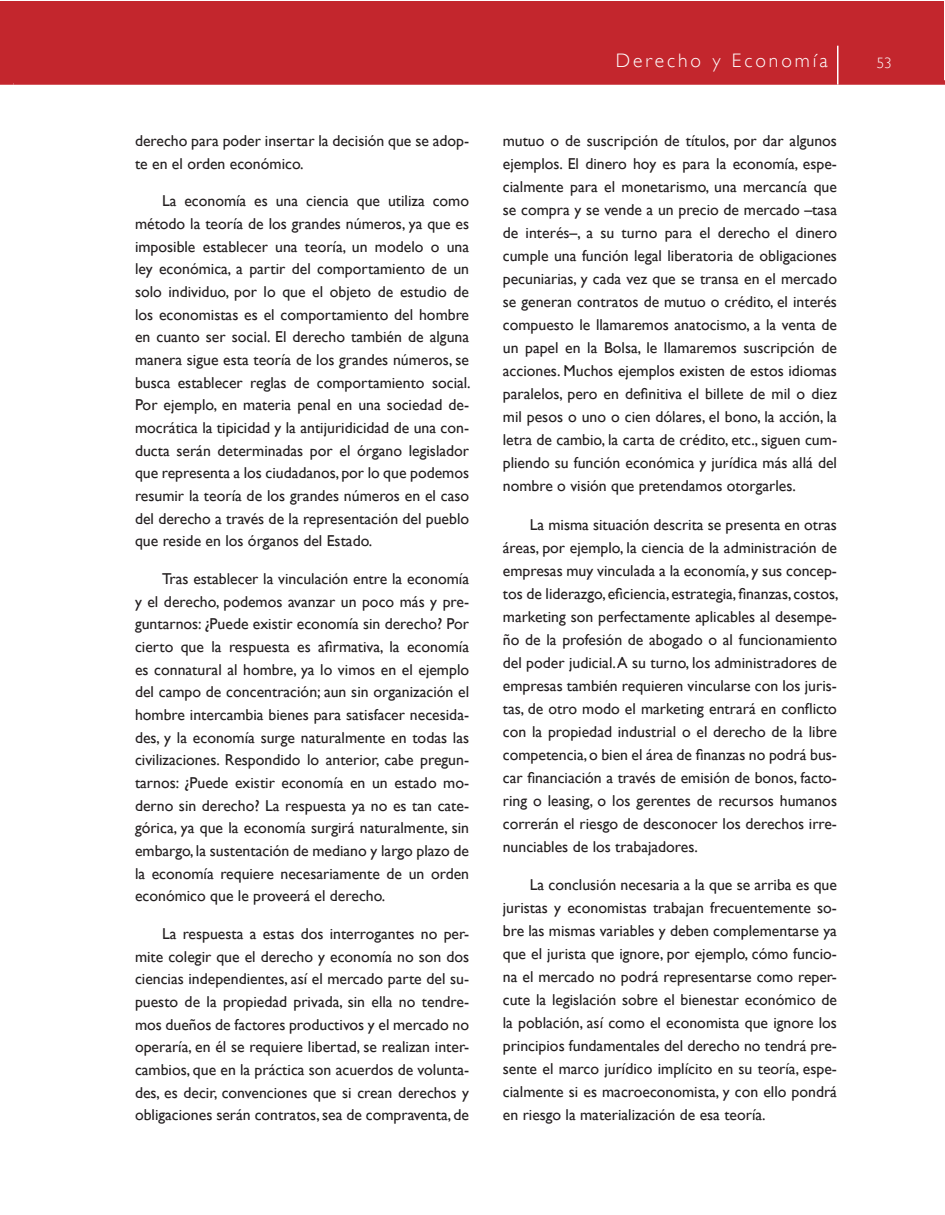
<style>
.page{position:relative;width:945px;height:1215px;background:#fff}
.page>*{position:absolute;margin:0;border:0;box-sizing:border-box;transform-origin:0 0}
.t1{font:300 19.5px "Gill Sans";letter-spacing:.15em;color:#fff}
.t2{font:15.75px/23.1px "Gill Sans";color:#231f20;text-align:justify}
.t3{font:300 15px "Gill Sans";color:#fff}
</style>
<div class="page">
<div style="left:0;top:1px;width:14px;height:81px;background:#c3262d"></div>
<div style="left:0;top:80px;width:14px;height:5px;background:#c3262d"></div>
<div style="left:14px;top:1px;width:930px;height:81px;background:#c3262d"></div>
<div style="left:14px;top:80px;width:931px;height:5px;background:#c3262d"></div>
<hr style="left:837px;top:46px;width:1px;height:39px;background:#fff">
<p class="t2" style="left:135px;top:129px;width:336px;line-height:22.6px">derecho para poder insertar la decisión que se adop&shy;te en el orden económico.</p>
<p class="t2" style="left:135px;top:190px;width:337px;line-height:22.6px;text-indent:27px">La economía es una ciencia que utiliza como método la teoría de los grandes números, ya que es imposible establecer una teoría, un modelo o una ley económica, a partir del comportamiento de un solo individuo, por lo que el objeto de estudio de los economistas es el comportamiento del hombre en cuanto ser social. El derecho también de alguna manera sigue esta teoría de los grandes números, se busca establecer reglas de comportamiento social.<br>Por ejemplo, en materia penal en una sociedad de&shy;mocrática la tipicidad y la antijuridicidad de una con&shy;ducta serán determinadas por el órgano legislador que representa a los ciudadanos, por lo que podemos resumir la teoría de los grandes números en el caso del derecho a través de la representación del pueblo que reside en los órganos del Estado.</p>
<p class="t2" style="left:135px;top:567px;width:336px;line-height:22.6px;text-indent:27px">Tras establecer la vinculación entre la economía y el derecho, podemos avanzar un poco más y pre&shy;guntarnos: ¿Puede existir economía sin derecho? Por cierto que la respuesta es afirmativa, la economía es connatural al hombre, ya lo vimos en el ejemplo del campo de concentración; aun sin organización el hombre intercambia bienes para satisfacer necesida&shy;des, y la economía surge naturalmente en todas las civilizaciones. Respondido lo anterior, cabe pregun&shy;tarnos: ¿Puede existir economía en un estado mo&shy;derno sin derecho? La respuesta ya no es tan cate&shy;górica, ya que la economía surgirá naturalmente, sin embargo, la sustentación de mediano y largo plazo de la economía requiere necesariamente de un orden económico que le proveerá el derecho.</p>
<p class="t2" style="left:135px;top:922px;width:336px;line-height:22.6px;text-indent:27px">La respuesta a estas dos interrogantes no per&shy;mite colegir que el derecho y economía no son dos ciencias independientes, así el mercado parte del su&shy;puesto de la propiedad privada, sin ella no tendre&shy;mos dueños de factores productivos y el mercado no operaría, en él se requiere libertad, se realizan inter&shy;cambios, que en la práctica son acuerdos de volunta&shy;des, es decir, convenciones que si crean derechos y obligaciones serán contratos, sea de compraventa, de</p>
<p class="t1" style="left:616px;top:50px;width:213px">Derecho y Economía</p>
<p class="t3" style="left:877px;top:55px;width:16px">53</p>
<p class="t2" style="left:503px;top:129px;width:336px">mutuo o de suscripción de títulos, por dar algunos ejemplos. El dinero hoy es para la economía, espe&shy;cialmente para el monetarismo, una mercancía que se compra y se vende a un precio de mercado –tasa de interés–, a su turno para el derecho el dinero cumple una función legal liberatoria de obligaciones pecuniarias, y cada vez que se transa en el mercado se generan contratos de mutuo o crédito, el interés compuesto le llamaremos anatocismo, a la venta de un papel en la Bolsa, le llamaremos suscripción de acciones. Muchos ejemplos existen de estos idiomas paralelos, pero en definitiva el billete de mil o diez mil pesos o uno o cien dólares, el bono, la acción, la letra de cambio, la carta de crédito, etc., siguen cum&shy;pliendo su función económica y jurídica más allá del nombre o visión que pretendamos otorgarles.</p>
<p class="t2" style="left:503px;top:513px;width:337px;text-indent:27px">La misma situación descrita se presenta en otras áreas, por ejemplo, la ciencia de la administración de empresas muy vinculada a la economía, y sus concep&shy;tos de liderazgo, eficiencia, estrategia, finanzas, costos, marketing son perfectamente aplicables al desempe&shy;ño de la profesión de abogado o al funcionamiento del poder judicial. A su turno, los administradores de empresas también requieren vincularse con los juris&shy;tas, de otro modo el marketing entrará en conflicto con la propiedad industrial o el derecho de la libre competencia, o bien el área de finanzas no podrá bus&shy;car financiación a través de emisión de bonos, facto&shy;ring o leasing, o los gerentes de recursos humanos correrán el riesgo de desconocer los derechos irre&shy;nunciables de los trabajadores.</p>
<p class="t2" style="left:503px;top:873px;width:336px;text-indent:27px">La conclusión necesaria a la que se arriba es que juristas y economistas trabajan frecuentemente so&shy;bre las mismas variables y deben complementarse ya que el jurista que ignore, por ejemplo, cómo funcio&shy;na el mercado no podrá representarse como reper&shy;cute la legislación sobre el bienestar económico de la población, así como el economista que ignore los principios fundamentales del derecho no tendrá pre&shy;sente el marco jurídico implícito en su teoría, espe&shy;cialmente si es macroeconomista, y con ello pondrá en riesgo la materialización de esa teoría.</p>
</div>
